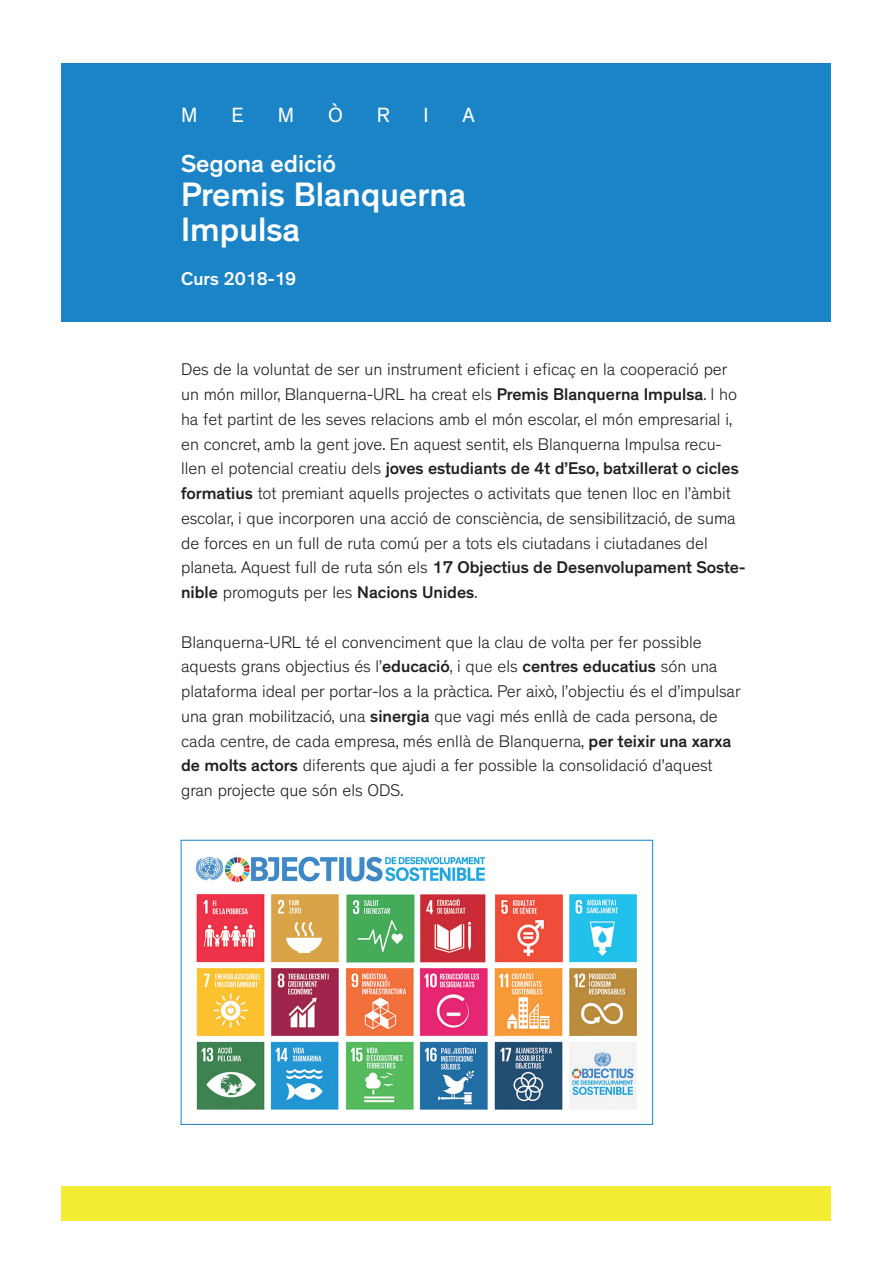
<style>
.page{position:relative;width:893px;height:1263px;background:#fff}
.page>*{position:absolute;margin:0;border:0;box-sizing:border-box;transform-origin:0 0}
.t1{font:500 34.5px/34.5px "Theinhardt";color:#fff}
.t2{font:500 25.05px "Theinhardt";color:#fff}
.t3{font:21px "Theinhardt";color:#fff}
.t4{font:500 18.75px "Theinhardt";color:#fff}
.t5{font:300 17.25px/24.8px "Theinhardt";color:#231f20}
.s1{font-weight:500}
</style>
<div class="page">
<div style="left:61px;top:63px;width:770px;height:259px;background:#1b84c6"></div>
<div style="left:61px;top:1186px;width:770px;height:34px;background:#f4ed33"></div>
<img style="left:195px;top:856px;width:442px;height:254px">
<div style="left:181px;top:840px;width:472px;height:285px;border:1px solid #1b84c6"></div>
<p class="t3" style="left:181px;top:103px;width:18px">M</p>
<p class="t3" style="left:231px;top:103px;width:14px">E</p>
<p class="t3" style="left:278px;top:103px;width:18px">M</p>
<p class="t3" style="left:328px;top:103px;width:16px">Ò</p>
<p class="t3" style="left:377px;top:103px;width:15px">R</p>
<p class="t3" style="left:424px;top:103px;width:7px">I</p>
<p class="t3" style="left:463px;top:103px;width:14px">A</p>
<h2 class="t2" style="left:181px;top:149px;width:157px">Segona edició</h2>
<h1 class="t1" style="left:181px;top:178px;width:286px">Premis Blanquerna<br>Impulsa</h1>
<p class="t4" style="left:181px;top:267px;width:117px">Curs 2018-19</p>
<p class="t5" style="left:181px;top:357px;width:566px">Des de la voluntat de ser un instrument eficient i eficaç en la cooperació per un món millor, Blanquerna-URL ha creat els <span class="s1">Premis Blanquerna Impulsa</span>. I ho ha fet partint de les seves relacions amb el món escolar, el món empresarial i, en concret, amb la gent jove. En aquest sentit, els Blanquerna Impulsa recu&shy;llen el potencial creatiu dels <span class="s1">joves estudiants de 4t d’Eso, batxillerat o cicles formatius</span> tot premiant aquells projectes o activitats que tenen lloc en l’àmbit escolar, i que incorporen una acció de consciència, de sensibilització, de suma de forces en un full de ruta comú per a tots els ciutadans i ciutadanes del planeta. Aquest full de ruta són els <span class="s1">17 Objectius de Desenvolupament Soste&shy;nible</span> promoguts per les <span class="s1">Nacions Unides</span>.</p>
<p class="t5" style="left:181px;top:630px;width:561px">Blanquerna-URL té el convenciment que la clau de volta per fer possible aquests grans objectius és l’<span class="s1">educació</span>, i que els <span class="s1">centres educatius</span> són una plataforma ideal per portar-los a la pràctica. Per això, l’objectiu és el d’impulsar una gran mobilització, una <span class="s1">sinergia</span> que vagi més enllà de cada persona, de cada centre, de cada empresa, més enllà de Blanquerna, <span class="s1">per teixir una xarxa de molts actors</span> diferents que ajudi a fer possible la consolidació d’aquest gran projecte que són els ODS.</p>
</div>
